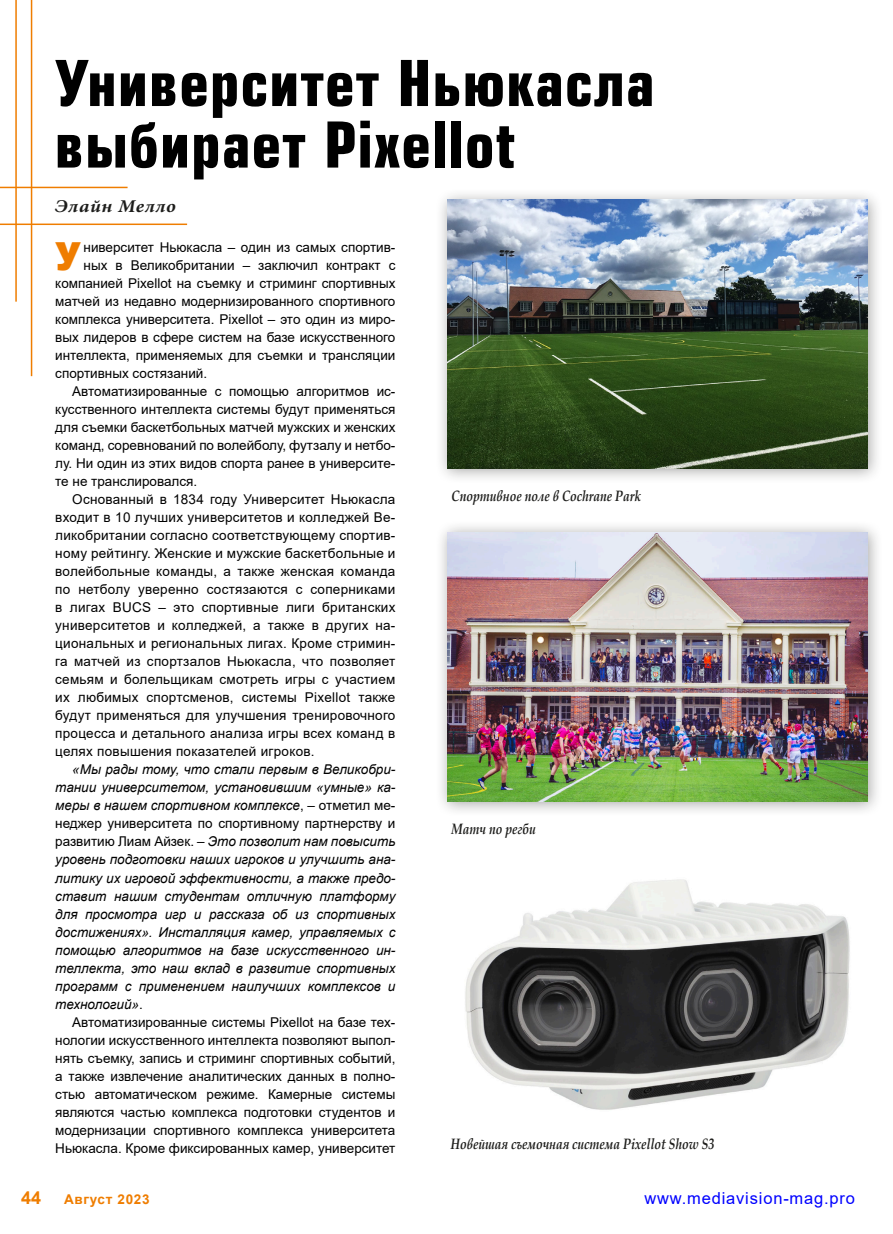
<style>
.page{position:relative;width:893px;height:1234px;background:#fff}
.page>*{position:absolute;margin:0;border:0;box-sizing:border-box;transform-origin:0 0}
.t1{font:700 61.5px/61.5px "Europe Cond";letter-spacing:.02em;color:#000}
.t2{font:900 38.7px "Arial";color:#ef7d00}
.t3{font:italic 700 18px "Minion Pro";letter-spacing:.04em;color:#1d1d1b;scale:1.1 1}
.t4{font:700 18px "Arial";color:#ef7d00}
.t5{font:16.5px "Arial";letter-spacing:.05em;color:#00f}
.t6{font:italic 700 15px "Book Antiqua";color:#1d1d1b;scale:.8 1}
.t7{font:13.5px/18px "Arial";color:#000;text-align:justify}
.t8{font:13.5px "Arial";letter-spacing:.02em;color:#000}
.t9{font:italic 13.5px/18px "Arial";color:#000;text-align:justify}
.t10{font:700 13.5px "Arial";letter-spacing:.05em;color:#ef7d00}
.s1{font-style:normal}
</style>
<div class="page">
<hr style="left:31px;top:0;width:1px;height:376px;background:#ef7d00">
<hr style="left:0;top:223px;width:187px;height:2px;background:#ef7d00">
<hr style="left:15px;top:0;width:2px;height:301px;background:#ef7d00">
<hr style="left:0;top:187px;width:128px;height:1px;background:#ef7d00">
<div style="left:435px;top:187px;width:448px;height:297px;background:#1d1d1b;opacity:.4"></div>
<img style="left:447px;top:199px;width:420px;height:269px">
<div style="left:435px;top:520px;width:448px;height:297px;background:#1d1d1b;opacity:.4"></div>
<img style="left:447px;top:532px;width:420px;height:268px">
<img style="left:465px;top:879px;width:385px;height:231px">
<h1 class="t1" style="left:55px;top:51px;width:601px">Университет Ньюкасла выбирает Pixellot</h1>
<h3 class="t3" style="left:55px;top:194px;width:112px">Элайн Мелло</h3>
<h2 class="t2" style="left:55px;top:228px;width:27px">У</h2>
<p class="t7" style="left:84px;top:238px;width:313px">ниверситет Ньюкасла – один из самых спортив-</p>
<p class="t7" style="left:84px;top:256px;width:313px">ных в Великобритании – заключил контракт с</p>
<p class="t7" style="left:55px;top:274px;width:342px">компанией Pixellot на съемку и стриминг спортивных</p>
<p class="t7" style="left:55px;top:292px;width:342px">матчей из недавно модернизированного спортивного</p>
<p class="t7" style="left:55px;top:310px;width:342px">комплекса университета. Pixellot – это один из миро-</p>
<p class="t7" style="left:55px;top:328px;width:342px">вых лидеров в сфере систем на базе искусственного</p>
<p class="t7" style="left:55px;top:346px;width:342px">интеллекта, применяемых для съемки и трансляции</p>
<p class="t7" style="left:55px;top:364px;width:153px">спортивных состязаний.</p>
<p class="t7" style="left:72px;top:382px;width:325px">Автоматизированные с помощью алгоритмов ис-</p>
<p class="t7" style="left:55px;top:400px;width:342px">кусственного интеллекта системы будут применяться</p>
<p class="t7" style="left:55px;top:418px;width:342px">для съемки баскетбольных матчей мужских и женских</p>
<p class="t7" style="left:55px;top:436px;width:342px">команд, соревнований по волейболу, футзалу и нетбо-</p>
<p class="t7" style="left:55px;top:454px;width:342px">лу. Ни один из этих видов спорта ранее в университе-</p>
<p class="t7" style="left:55px;top:472px;width:144px">те не транслировался.</p>
<p class="t8" style="left:72px;top:490px;width:325px">Основанный в 1834 году Университет Ньюкасла</p>
<p class="t8" style="left:55px;top:508px;width:342px">входит в 10 лучших университетов и колледжей Ве-</p>
<p class="t8" style="left:55px;top:526px;width:342px">ликобритании согласно соответствующему спортив-</p>
<p class="t8" style="left:55px;top:544px;width:342px">ному рейтингу. Женские и мужские баскетбольные и</p>
<p class="t8" style="left:55px;top:562px;width:342px">волейбольные команды, а также женская команда</p>
<p class="t8" style="left:55px;top:580px;width:342px">по нетболу уверенно состязаются с соперниками</p>
<p class="t8" style="left:55px;top:598px;width:342px">в лигах BUCS – это спортивные лиги британских</p>
<p class="t8" style="left:55px;top:616px;width:342px">университетов и колледжей, а также в других на-</p>
<p class="t8" style="left:55px;top:634px;width:342px">циональных и региональных лигах. Кроме стримин-</p>
<p class="t8" style="left:55px;top:652px;width:342px">га матчей из спортзалов Ньюкасла, что позволяет</p>
<p class="t8" style="left:55px;top:670px;width:342px">семьям и болельщикам смотреть игры с участием</p>
<p class="t8" style="left:55px;top:688px;width:342px">их любимых спортсменов, системы Pixellot также</p>
<p class="t8" style="left:55px;top:706px;width:342px">будут применяться для улучшения тренировочного</p>
<p class="t8" style="left:55px;top:724px;width:342px">процесса и детального анализа игры всех команд в</p>
<p class="t8" style="left:55px;top:742px;width:261px">целях повышения показателей игроков.</p>
<p class="t9" style="left:55px;top:760px;width:342px;text-indent:17px">«Мы рады тому, что стали первым в Великобри&shy;тании университетом, установившим «умные» ка&shy;меры в нашем спортивном комплексе<span class="s1">, – отметил ме&shy;неджер университета по спортивному партнерству и развитию Лиам Айзек. –</span> Это позволит нам повысить уровень подготовки наших игроков и улучшить ана&shy;литику их игровой эффективности, а также предо&shy;ставит нашим студентам отличную платформу для просмотра игр и рассказа об из спортивных достижениях». Инсталляция камер, управляемых с помощью алгоритмов на базе искусственного ин&shy;теллекта, это наш вклад в развитие спортивных программ с применением наилучших комплексов и технологий»<span class="s1">.</span></p>
<p class="t7" style="left:55px;top:1012px;width:342px;text-indent:17px">Автоматизированные системы Pixellot на базе тех&shy;нологии искусственного интеллекта позволяют выпол&shy;нять съемку, запись и стриминг спортивных событий, а также извлечение аналитических данных в полно&shy;стью автоматическом режиме. Камерные системы являются частью комплекса подготовки студентов и модернизации спортивного комплекса университета Ньюкасла. Кроме фиксированных камер, университет</p>
<p class="t6" style="left:452px;top:485px;width:239px">Спортивное поле в Cochrane Park</p>
<p class="t6" style="left:452px;top:817px;width:107px">Матч по регби</p>
<p class="t6" style="left:451px;top:1133px;width:331px">Новейшая съемочная система Pixellot Show S3</p>
<h3 class="t4" style="left:21px;top:1184px;width:22px">44</h3>
<p class="t10" style="left:64px;top:1189px;width:87px">Август 2023</p>
<p class="t5" style="left:644px;top:1186px;width:212px">www.mediavision-mag.pro</p>
</div>
